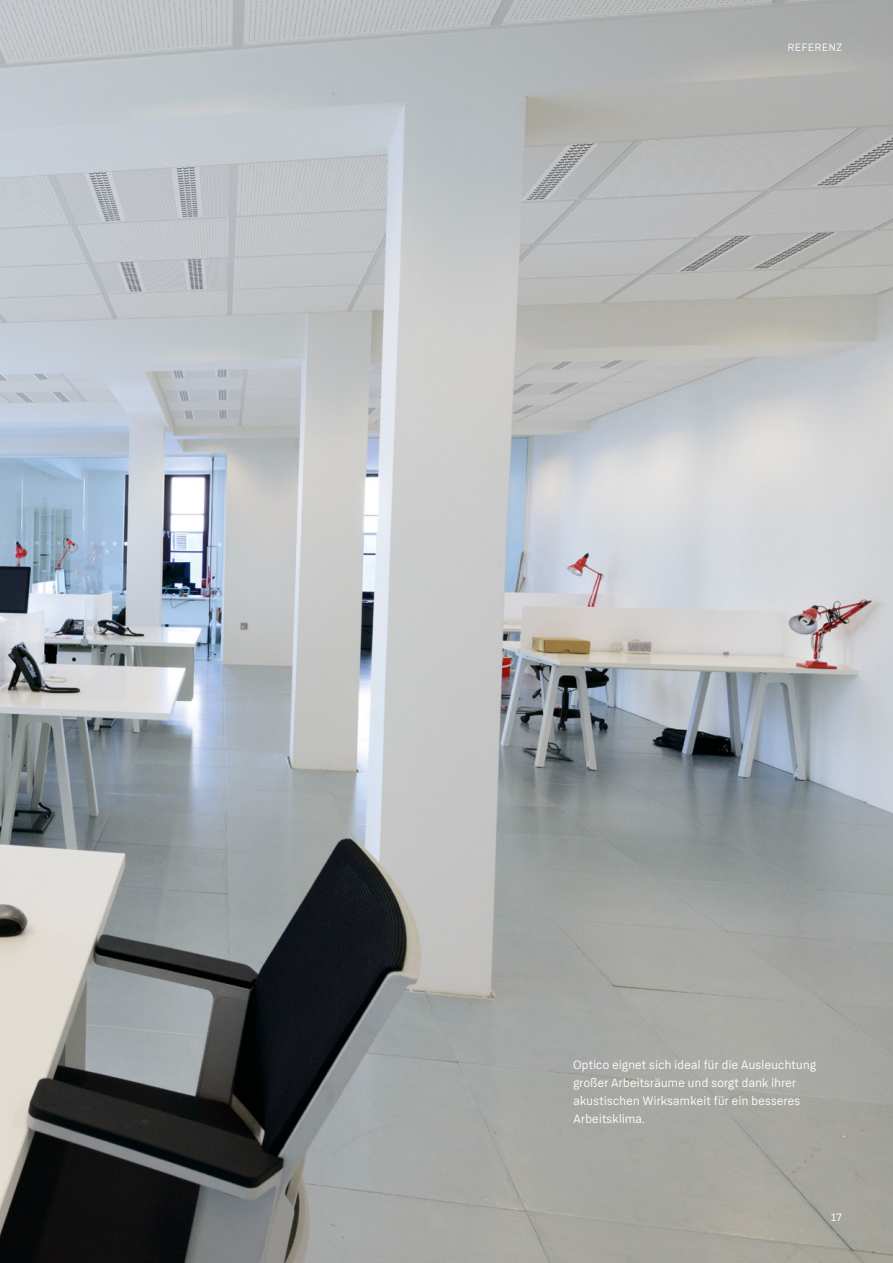
<style>
.page{position:relative;width:893px;height:1263px;background:#fff}
.page>*{position:absolute;margin:0;border:0;box-sizing:border-box;transform-origin:0 0}
.t1{font:12.75px/18px "Konkret Grotesk Pro";letter-spacing:.03em;color:#fff}
.t2{font:12px "Konkret Grotesk Pro";color:#fff}
.t3{font:11.25px "Konkret Grotesk Pro";letter-spacing:.065em;color:#fff}
</style>
<div class="page">
<img style="left:0;top:0;width:893px;height:1263px">
<p class="t3" style="left:788px;top:39px;width:56px">REFERENZ</p>
<p class="t1" style="left:573px;top:1054px;width:244px">Optico eignet sich ideal für die Ausleuchtung großer Arbeitsräume und sorgt dank ihrer akustischen Wirksamkeit für ein besseres Arbeitsklima.</p>
<p class="t2" style="left:831px;top:1208px;width:13px">17</p>
</div>
